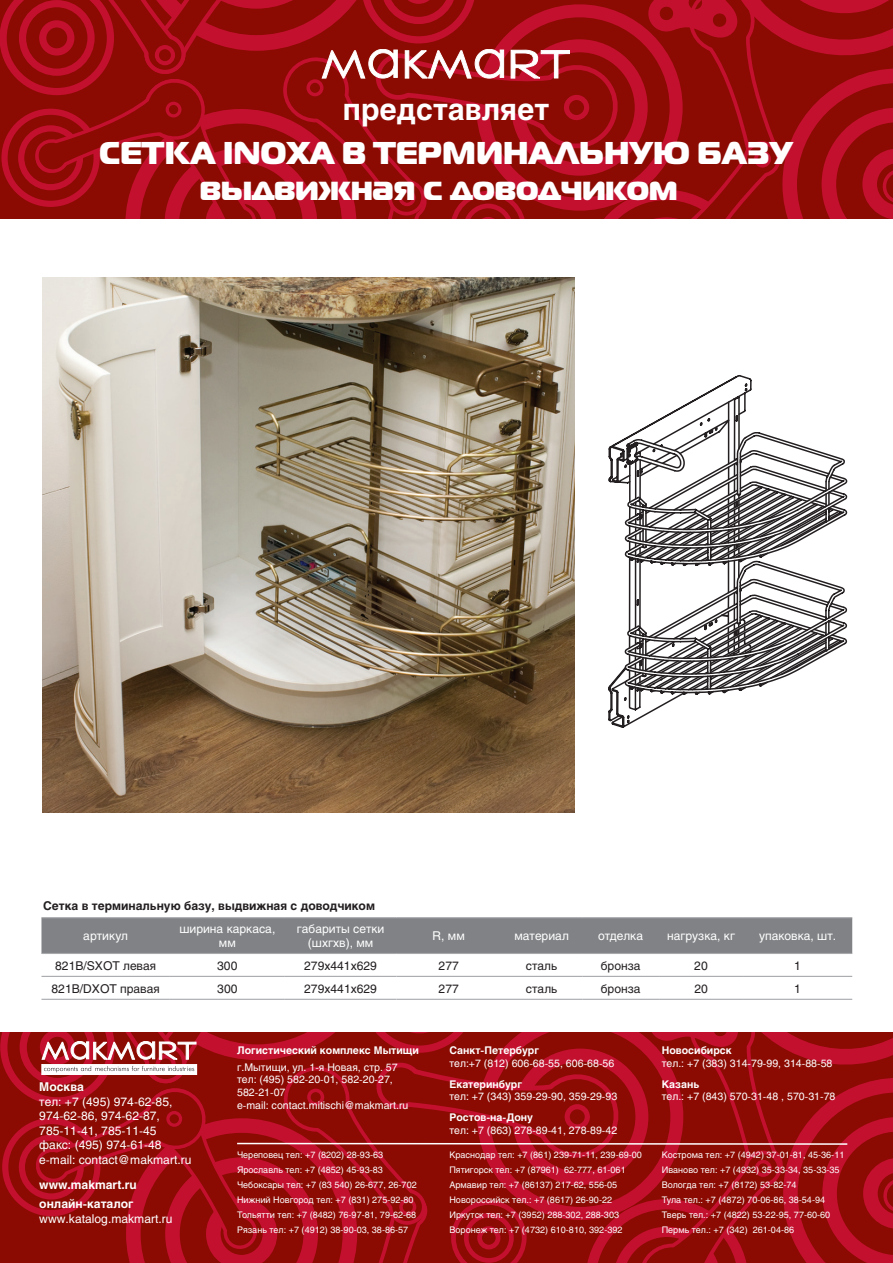
<style>
.page{position:relative;width:893px;height:1263px;background:#fff}
.page>*{position:absolute;margin:0;border:0;box-sizing:border-box;transform-origin:0 0}
.t1{font:34.5px "Magistral Black C";color:#fff}
.t2{font:31.5px "Magistral Black C";color:#fff}
.t3{font:700 30px "Helios";color:#fff}
.t4{font:12px/14.4px "Helios";color:#fff;text-align:center}
.t5{font:12px "Helios";color:#231f20}
.t6{font:700 12px "Helios";color:#231f20}
.t7{font:700 12px/18.6px "Helios";color:#fff}
.t8{font:10.5px/12.6px "Helios";color:#fff}
.t9{font:700 10.5px "Helios";color:#fff}
.t10{font:9px/15px "Helios";color:#fff}
</style>
<div class="page">
<svg style="left:0;top:1032px;width:893px;height:231px;background:#9a0f11"></svg>
<div style="left:41px;top:918px;width:811px;height:35px;background:#808285"></div>
<hr style="left:41px;top:917px;width:129px;height:1px;background:#a8a9ad">
<hr style="left:170px;top:917px;width:115px;height:1px;background:#a8a9ad">
<hr style="left:285px;top:917px;width:111px;height:1px;background:#a8a9ad">
<hr style="left:396px;top:917px;width:105px;height:1px;background:#a8a9ad">
<hr style="left:501px;top:917px;width:81px;height:1px;background:#a8a9ad">
<hr style="left:582px;top:917px;width:77px;height:1px;background:#a8a9ad">
<hr style="left:659px;top:917px;width:84px;height:1px;background:#a8a9ad">
<hr style="left:743px;top:917px;width:109px;height:1px;background:#a8a9ad">
<hr style="left:41px;top:953px;width:129px;height:1px;background:#a8a9ad">
<hr style="left:170px;top:953px;width:115px;height:1px;background:#a8a9ad">
<hr style="left:285px;top:953px;width:111px;height:1px;background:#a8a9ad">
<hr style="left:396px;top:953px;width:105px;height:1px;background:#a8a9ad">
<hr style="left:501px;top:953px;width:81px;height:1px;background:#a8a9ad">
<hr style="left:582px;top:953px;width:77px;height:1px;background:#a8a9ad">
<hr style="left:659px;top:953px;width:84px;height:1px;background:#a8a9ad">
<hr style="left:743px;top:953px;width:109px;height:1px;background:#a8a9ad">
<hr style="left:41px;top:976px;width:129px;height:1px;background:#a8a9ad">
<hr style="left:170px;top:976px;width:115px;height:1px;background:#a8a9ad">
<hr style="left:285px;top:976px;width:111px;height:1px;background:#a8a9ad">
<hr style="left:396px;top:976px;width:105px;height:1px;background:#a8a9ad">
<hr style="left:501px;top:976px;width:81px;height:1px;background:#a8a9ad">
<hr style="left:582px;top:976px;width:77px;height:1px;background:#a8a9ad">
<hr style="left:659px;top:976px;width:84px;height:1px;background:#a8a9ad">
<hr style="left:743px;top:976px;width:109px;height:1px;background:#a8a9ad">
<hr style="left:41px;top:999px;width:129px;height:1px;background:#a8a9ad">
<hr style="left:170px;top:999px;width:115px;height:1px;background:#a8a9ad">
<hr style="left:285px;top:999px;width:111px;height:1px;background:#a8a9ad">
<hr style="left:396px;top:999px;width:105px;height:1px;background:#a8a9ad">
<hr style="left:501px;top:999px;width:81px;height:1px;background:#a8a9ad">
<hr style="left:582px;top:999px;width:77px;height:1px;background:#a8a9ad">
<hr style="left:659px;top:999px;width:84px;height:1px;background:#a8a9ad">
<hr style="left:743px;top:999px;width:109px;height:1px;background:#a8a9ad">
<img style="left:43px;top:277px;width:532px;height:536px">
<svg style="left:0;top:0;width:893px;height:218px;background:#9c0e11"></svg>
<svg style="left:608px;top:376px;width:144px;height:352px"></svg>
<svg style="left:611px;top:375px;width:132px;height:337px"></svg>
<svg style="left:626px;top:678px;width:156px;height:18px"></svg>
<svg style="left:624px;top:431px;width:223px;height:247px"></svg>
<h3 class="t3" style="left:343px;top:92px;width:208px">представляет</h3>
<h2 class="t2" style="left:99px;top:132px;width:695px">СЕТКА INOXA В ТЕРМИНАЛЬНУЮ БАЗУ</h2>
<h1 class="t1" style="left:200px;top:166px;width:479px">ВЫДВИЖНАЯ С ДОВОДЧИКОМ</h1>
<h3 class="t6" style="left:43px;top:899px;width:333px">Сетка в терминальную базу, выдвижная с доводчиком</h3>
<h3 class="t4" style="left:83px;top:929px;width:46px">артикул</h3>
<h3 class="t4" style="left:179px;top:921px;width:98px">ширина каркаса, мм</h3>
<h3 class="t4" style="left:297px;top:921px;width:89px">габариты сетки (шхгхв), мм</h3>
<h3 class="t4" style="left:433px;top:929px;width:34px">R, мм</h3>
<h3 class="t4" style="left:514px;top:929px;width:56px">материал</h3>
<h3 class="t4" style="left:598px;top:929px;width:47px">отделка</h3>
<h3 class="t4" style="left:667px;top:929px;width:69px">нагрузка, кг</h3>
<h3 class="t4" style="left:759px;top:929px;width:79px">упаковка, шт.</h3>
<h3 class="t5" style="left:55px;top:958px;width:103px">821B/SXOT левая</h3>
<h3 class="t5" style="left:217px;top:958px;width:22px">300</h3>
<h3 class="t5" style="left:304px;top:958px;width:74px">279х441х629</h3>
<h3 class="t5" style="left:439px;top:958px;width:22px">277</h3>
<h3 class="t5" style="left:526px;top:958px;width:33px">сталь</h3>
<h3 class="t5" style="left:601px;top:958px;width:41px">бронза</h3>
<h3 class="t5" style="left:694px;top:958px;width:15px">20</h3>
<h3 class="t5" style="left:794px;top:958px;width:8px">1</h3>
<h3 class="t5" style="left:52px;top:981px;width:110px">821B/DXOT правая</h3>
<h3 class="t5" style="left:217px;top:981px;width:22px">300</h3>
<h3 class="t5" style="left:304px;top:981px;width:74px">279х441х629</h3>
<h3 class="t5" style="left:439px;top:981px;width:22px">277</h3>
<h3 class="t5" style="left:526px;top:981px;width:33px">сталь</h3>
<h3 class="t5" style="left:601px;top:981px;width:41px">бронза</h3>
<h3 class="t5" style="left:694px;top:981px;width:15px">20</h3>
<h3 class="t5" style="left:794px;top:981px;width:8px">1</h3>
<h3 class="t7" style="left:39px;top:1078px;width:46px">Москва</h3>
<h3 class="t4" style="left:39px;top:1094px;width:154px;text-align:left">тел: +7 (495) 974-62-85,<br>974-62-86, 974-62-87,<br>785-11-41, 785-11-45 факс: (495) 974-61-48 e-mail: contact@makmart.ru</h3>
<h3 class="t7" style="left:39px;top:1176px;width:99px">www.makmart.ru онлайн-каталог</h3>
<h3 class="t4" style="left:39px;top:1211px;width:135px">www.katalog.makmart.ru</h3>
<p class="t9" style="left:237px;top:1044px;width:183px">Логистический комплекс Мытищи</p>
<p class="t8" style="left:237px;top:1061px;width:173px">г.Мытищи, ул. 1-я Новая, стр. 57 тел: (495) 582-20-01, 582-20-27,<br>582-21-07<br>e-mail: сontact.mitischi@makmart.ru</p>
<p class="t9" style="left:449px;top:1044px;width:91px">Санкт-Петербург</p>
<p class="t8" style="left:449px;top:1056px;width:166px">тел:+7 (812) 606-68-55, 606-68-56</p>
<p class="t9" style="left:449px;top:1078px;width:74px">Екатеринбург</p>
<p class="t8" style="left:449px;top:1090px;width:169px">тел: +7 (343) 359-29-90, 359-29-93</p>
<p class="t9" style="left:449px;top:1111px;width:85px">Ростов-на-Дону</p>
<p class="t8" style="left:449px;top:1124px;width:169px">тел: +7 (863) 278-89-41, 278-89-42</p>
<p class="t9" style="left:662px;top:1044px;width:71px">Новосибирск</p>
<p class="t8" style="left:662px;top:1056px;width:172px">тел.: +7 (383) 314-79-99, 314-88-58</p>
<p class="t9" style="left:662px;top:1078px;width:39px">Казань</p>
<p class="t8" style="left:662px;top:1090px;width:175px">тел.: +7 (843) 570-31-48 , 570-31-78</p>
<p class="t10" style="left:237px;top:1147px;width:181px">Череповец тел: +7 (8202) 28-93-63<br>Ярославль тел: +7 (4852) 45-93-83<br>Чебоксары тел: +7 (83 540) 26-677, 26-702<br>Нижний Новгород тел: +7 (831) 275-92-80<br>Тольятти тел: +7 (8482) 76-97-81, 79-62-68<br>Рязань тел: +7 (4912) 38-90-03, 38-86-57</p>
<p class="t10" style="left:449px;top:1147px;width:194px">Краснодар тел: +7 (861) 239-71-11, 239-69-00<br>Пятигорск тел: +7 (87961) 62-777, 61-061<br>Армавир тел: +7 (86137) 217-62, 556-05<br>Новороссийск тел.: +7 (8617) 26-90-22<br>Иркутск тел: +7 (3952) 288-302, 288-303<br>Воронеж тел: +7 (4732) 610-810, 392-392</p>
<p class="t10" style="left:662px;top:1147px;width:184px">Кострома тел: +7 (4942) 37-01-81, 45-36-11<br>Иваново тел: +7 (4932) 35-33-34, 35-33-35<br>Вологда тел: +7 (8172) 53-82-74<br>Тула тел.: +7 (4872) 70-06-86, 38-54-94<br>Тверь тел.: +7 (4822) 53-22-95, 77-60-60<br>Пермь тел.: +7 (342) 261-04-86</p>
</div>
